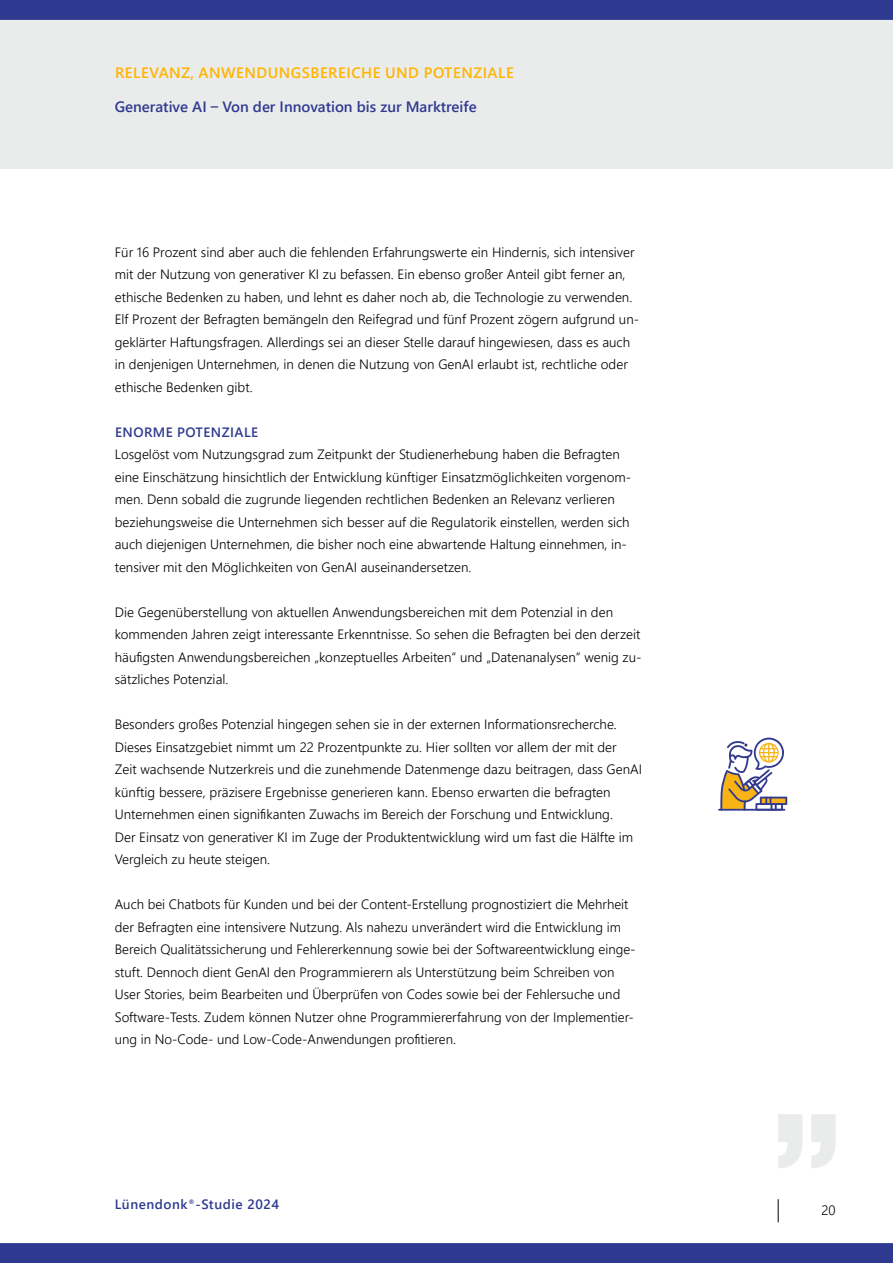
<style>
.page{position:relative;width:893px;height:1263px;background:#fff}
.page>*{position:absolute;margin:0;border:0;box-sizing:border-box;transform-origin:0 0}
.t1{font:600 15px "Segoe UI";color:#2e3a90}
.t2{font:600 15px "Segoe UI";color:#ffb400}
.t3{font:300 13.5px/22.5px "Segoe UI";color:#000}
.t4{font:600 13.5px "Segoe UI";letter-spacing:.04em;color:#2e3a90}
</style>
<div class="page">
<div style="left:0;top:0;width:893px;height:169px;background:#eaecec"></div>
<svg style="left:778px;top:1199px;width:1px;height:23px"></svg>
<div style="left:0;top:1243px;width:893px;height:20px;background:#2e3a90"></div>
<svg style="left:778px;top:1114px;width:58px;height:54px"></svg>
<div style="left:0;top:0;width:893px;height:20px;background:#2e3a90"></div>
<hr style="left:718px;top:809px;width:67px;height:2px;background:#323b8e">
<svg style="left:720px;top:738px;width:67px;height:73px"></svg>
<p class="t2" style="left:115px;top:58px;width:20px">Relevanz</p>
<p class="t2" style="left:190px;top:58px;width:30px">, Anwendungsbereiche</p>
<p class="t2" style="left:385px;top:58px;width:12px">und</p>
<p class="t2" style="left:424px;top:58px;width:20px">Potenziale</p>
<p class="t1" style="left:115px;top:92px;width:363px">Generative AI – Von der Innovation bis zur Marktreife</p>
<p class="t3" style="left:115px;top:239px;width:526px">Für 16 Prozent sind aber auch die fehlenden Erfahrungswerte ein Hindernis, sich intensiver mit der Nutzung von generativer KI zu befassen. Ein ebenso großer Anteil gibt ferner an, ethische Bedenken zu haben, und lehnt es daher noch ab, die Technologie zu verwenden.<br>Elf Prozent der Befragten bemängeln den Reifegrad und fünf Prozent zögern aufgrund un&shy;geklärter Haftungsfragen. Allerdings sei an dieser Stelle darauf hingewiesen, dass es auch in denjenigen Unternehmen, in denen die Nutzung von GenAI erlaubt ist, rechtliche oder ethische Bedenken gibt.</p>
<p class="t4" style="left:115px;top:419px;width:145px">ENORME POTENZIALE</p>
<p class="t3" style="left:115px;top:442px;width:518px">Losgelöst vom Nutzungsgrad zum Zeitpunkt der Studienerhebung haben die Befragten eine Einschätzung hinsichtlich der Entwicklung künftiger Einsatzmöglichkeiten vorgenom&shy;men. Denn sobald die zugrunde liegenden rechtlichen Bedenken an Relevanz verlieren beziehungsweise die Unternehmen sich besser auf die Regulatorik einstellen, werden sich auch diejenigen Unternehmen, die bisher noch eine abwartende Haltung einnehmen, in&shy;tensiver mit den Möglichkeiten von GenAI auseinandersetzen.</p>
<p class="t3" style="left:115px;top:599px;width:528px">Die Gegenüberstellung von aktuellen Anwendungsbereichen mit dem Potenzial in den kommenden Jahren zeigt interessante Erkenntnisse. So sehen die Befragten bei den derzeit häufigsten Anwendungsbereichen „konzeptuelles Arbeiten“ und „Datenanalysen“ wenig zu&shy;sätzliches Potenzial.</p>
<p class="t3" style="left:115px;top:712px;width:529px">Besonders großes Potenzial hingegen sehen sie in der externen Informationsrecherche.<br>Dieses Einsatzgebiet nimmt um 22 Prozentpunkte zu. Hier sollten vor allem der mit der<br>Zeit wachsende Nutzerkreis und die zunehmende Datenmenge dazu beitragen, dass GenAI künftig bessere, präzisere Ergebnisse generieren kann. Ebenso erwarten die befragten Unternehmen einen signifikanten Zuwachs im Bereich der Forschung und Entwicklung.<br>Der Einsatz von generativer KI im Zuge der Produktentwicklung wird um fast die Hälfte im Vergleich zu heute steigen.</p>
<p class="t3" style="left:115px;top:892px;width:522px">Auch bei Chatbots für Kunden und bei der Content-Erstellung prognostiziert die Mehrheit der Befragten eine intensivere Nutzung. Als nahezu unverändert wird die Entwicklung im Bereich Qualitätssicherung und Fehlererkennung sowie bei der Softwareentwicklung einge&shy;stuft. Dennoch dient GenAI den Programmierern als Unterstützung beim Schreiben von User Stories, beim Bearbeiten und Überprüfen von Codes sowie bei der Fehlersuche und Software-Tests. Zudem können Nutzer ohne Programmiererfahrung von der Implementier&shy;ung in No-Code- und Low-Code-Anwendungen profitieren.</p>
<p class="t4" style="left:115px;top:1191px;width:166px">Lünendonk<sup>®</sup>-Studie 2024</p>
<p class="t3" style="left:821px;top:1197px;width:16px">20</p>
</div>
